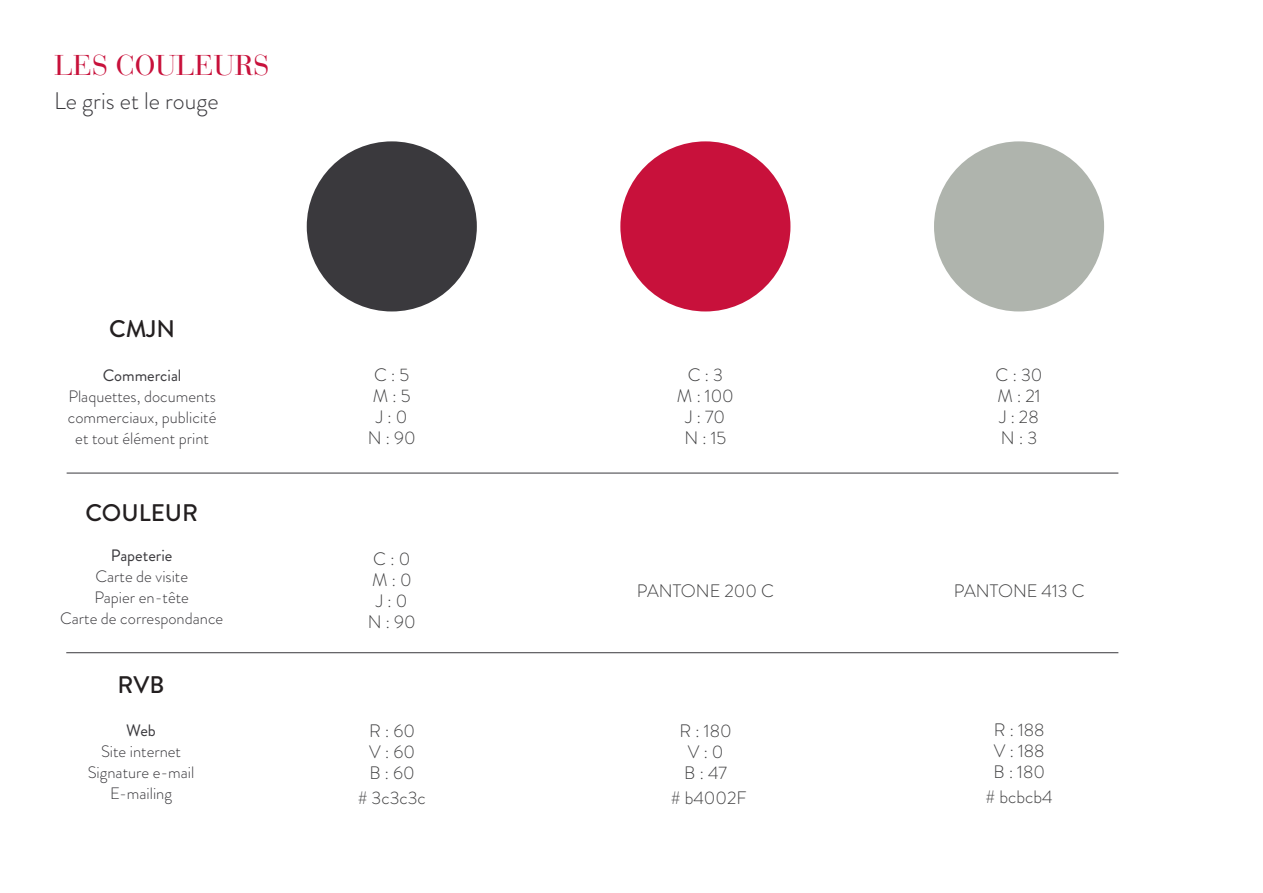
<style>
.page{position:relative;width:1263px;height:893px;background:#fff}
.page>*{position:absolute;margin:0;border:0;box-sizing:border-box;transform-origin:0 0}
.t1{font:28.5px "Bauer Bodoni Std";color:#c8113b}
.t2{font:300 24px "Brandon Grotesque";color:#3a393d}
.t3{font:500 24px "Brandon Grotesque";color:#231f20}
.t4{font:300 18px/21px "Brandon Grotesque";color:#3e3e3f;text-align:center}
.t5{font:300 16.5px/21px "Brandon Grotesque";color:#3a393d;text-align:center}
.t6{font:16.5px "Brandon Grotesque";color:#3a393d}
</style>
<div class="page">
<div style="left:307px;top:141px;width:170px;height:170px;background:#3a393d;border-radius:50%"></div>
<div style="left:620px;top:141px;width:170px;height:170px;background:#c8113b;border-radius:50%"></div>
<div style="left:934px;top:141px;width:170px;height:170px;background:#afb4ad;border-radius:50%"></div>
<hr style="left:67px;top:473px;width:1051px;height:1px;background:#3a393d">
<hr style="left:66px;top:652px;width:1052px;height:1px;background:#3a393d">
<h1 class="t1" style="left:54px;top:48px;width:217px">LES COULEURS</h1>
<h2 class="t2" style="left:54px;top:84px;width:166px">Le gris et le rouge</h2>
<h2 class="t3" style="left:109px;top:312px;width:68px">CMJN</h2>
<p class="t6" style="left:103px;top:364px;width:80px">Commercial</p>
<p class="t5" style="left:68px;top:386px;width:150px">Plaquettes, documents commerciaux, publicité et tout élément print</p>
<h2 class="t3" style="left:85px;top:496px;width:114px">COULEUR</h2>
<p class="t6" style="left:111px;top:544px;width:63px">Papeterie</p>
<p class="t5" style="left:60px;top:566px;width:165px">Carte de visite<br>Papier en-tête<br>Carte de correspondance</p>
<h2 class="t3" style="left:118px;top:668px;width:48px">RVB</h2>
<p class="t6" style="left:126px;top:719px;width:31px">Web</p>
<p class="t5" style="left:88px;top:741px;width:108px">Site internet<br>Signature e-mail<br>E-mailing</p>
<p class="t4" style="left:368px;top:365px;width:49px">C : 5<br>M : 5<br>J : 0<br>N : 90</p>
<p class="t4" style="left:368px;top:549px;width:49px">C : 0<br>M : 0<br>J : 0<br>N : 90</p>
<p class="t4" style="left:369px;top:720px;width:47px;text-align:justify">R : 60<br>V : 60<br>B : 60</p>
<p class="t4" style="left:358px;top:787px;width:70px"># 3c3c3c</p>
<p class="t4" style="left:677px;top:365px;width:58px">C : 3<br>M : 100<br>J : 70<br>N : 15</p>
<p class="t4" style="left:637px;top:580px;width:139px">PANTONE 200 C</p>
<p class="t4" style="left:680px;top:720px;width:53px;text-align:left">R : 180<br>V : 0<br>B : 47</p>
<p class="t4" style="left:671px;top:787px;width:77px"># b4002F</p>
<p class="t4" style="left:995px;top:364px;width:48px;text-align:left">C : 30<br>M : 21<br>J : 28<br>N : 3</p>
<p class="t4" style="left:954px;top:580px;width:132px">PANTONE 413 C</p>
<p class="t4" style="left:993px;top:720px;width:53px;text-align:justify">R : 188<br>V : 188<br>B : 180</p>
<p class="t4" style="left:985px;top:786px;width:69px"># bcbcb4</p>
</div>
